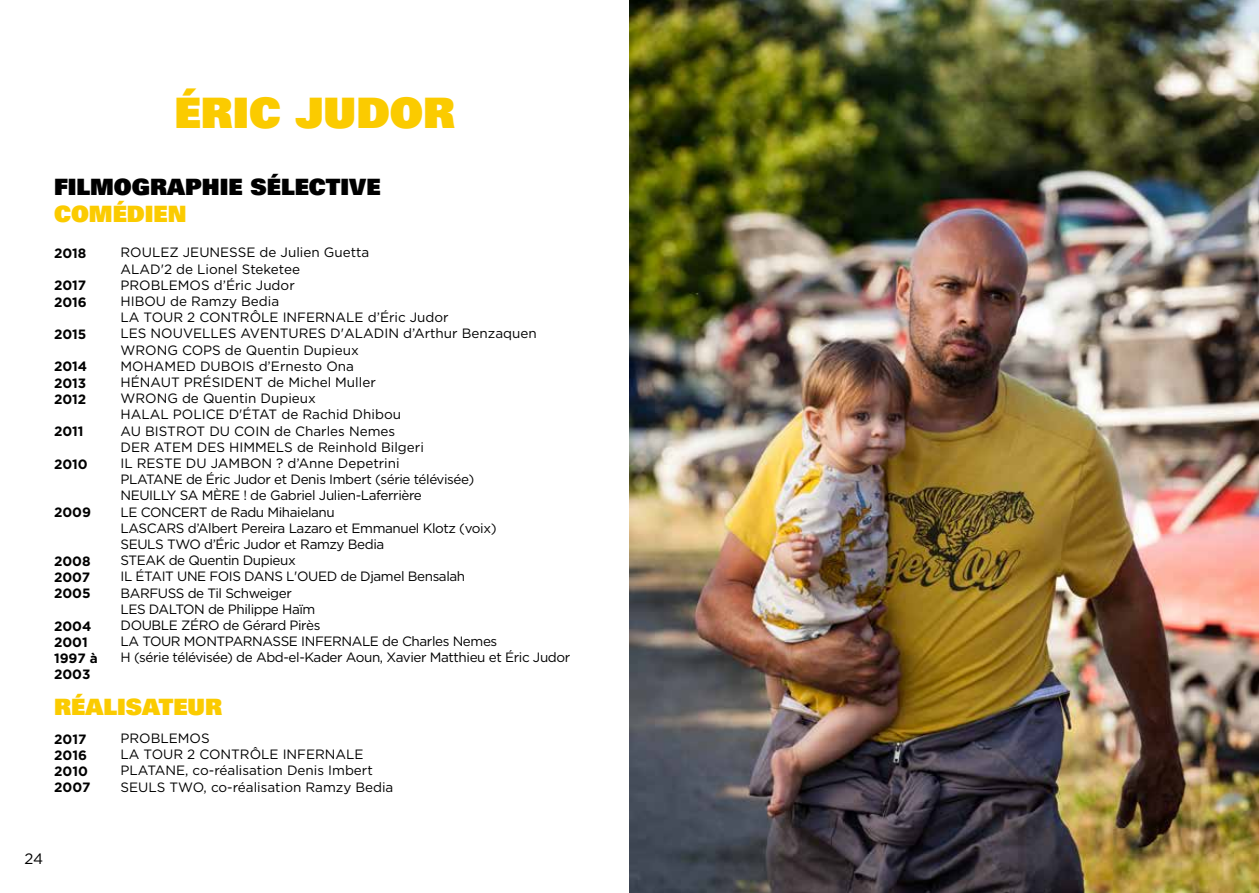
<style>
.page{position:relative;width:1259px;height:893px;background:#fff}
.page>*{position:absolute;margin:0;border:0;box-sizing:border-box;transform-origin:0 0}
.t1{font:42px "Univers LT Std X Black";color:#fbcb00}
.t2{font:22.5px "Univers LT Std X Black";color:#000}
.t3{font:22.5px "Univers LT Std X Black";color:#fbcb00}
.t4{font:15px "Gotham";color:#000}
.t5{font:13.5px/16.2px "Gotham";letter-spacing:-.03em;color:#000}
.t6{font:13.5px/16.2px "Gotham";letter-spacing:-.01em;color:#000}
.t7{font:700 13.5px/16.2px "Gotham HTF";color:#000}
</style>
<div class="page">
<img style="left:629px;top:0;width:630px;height:893px">
<h1 class="t1" style="left:174px;top:86px;width:282px">ÉRIC JUDOR</h1>
<h2 class="t2" style="left:54px;top:172px;width:328px">FILMOGRAPHIE SÉLECTIVE</h2>
<h2 class="t3" style="left:54px;top:199px;width:134px">COMÉDIEN</h2>
<p class="t7" style="left:54px;top:245px;width:34px">2018</p>
<p class="t7" style="left:54px;top:277px;width:34px">2017<br>2016</p>
<p class="t7" style="left:54px;top:326px;width:34px">2015</p>
<p class="t7" style="left:54px;top:358px;width:35px;text-align:justify">2014<br>2013<br>2012</p>
<p class="t7" style="left:54px;top:423px;width:31px">2011</p>
<p class="t7" style="left:54px;top:455px;width:35px">2010</p>
<p class="t7" style="left:54px;top:504px;width:39px">2009</p>
<p class="t7" style="left:54px;top:553px;width:38px;text-align:justify">2008<br>2007<br>2005</p>
<p class="t7" style="left:54px;top:617px;width:45px">2004<br>2001<br>1997 à<br>2003</p>
<p class="t5" style="left:120px;top:244px;width:451px">ROULEZ JEUNESSE de Julien Guetta<br>ALAD'2 de Lionel Steketee<br>PROBLEMOS d’Éric Judor<br>HIBOU de Ramzy Bedia<br>LA TOUR 2 CONTRÔLE INFERNALE d’Éric Judor<br>LES NOUVELLES AVENTURES D'ALADIN d’Arthur Benzaquen WRONG COPS de Quentin Dupieux<br>MOHAMED DUBOIS d’Ernesto Ona<br>HÉNAUT PRÉSIDENT de Michel Muller<br>WRONG de Quentin Dupieux<br>HALAL POLICE D'ÉTAT de Rachid Dhibou<br>AU BISTROT DU COIN de Charles Nemes<br>DER ATEM DES HIMMELS de Reinhold Bilgeri<br>IL RESTE DU JAMBON ? d’Anne Depetrini<br>PLATANE de Éric Judor et Denis Imbert (série télévisée)<br>NEUILLY SA MÈRE ! de Gabriel Julien-Laferrière<br>LE CONCERT de Radu Mihaielanu<br>LASCARS d’Albert Pereira Lazaro et Emmanuel Klotz (voix)<br>SEULS TWO d’Éric Judor et Ramzy Bedia<br>STEAK de Quentin Dupieux<br>IL ÉTAIT UNE FOIS DANS L'OUED de Djamel Bensalah<br>BARFUSS de Til Schweiger<br>LES DALTON de Philippe Haïm<br>DOUBLE ZÉRO de Gérard Pirès<br>LA TOUR MONTPARNASSE INFERNALE de Charles Nemes<br>H (série télévisée) de Abd-el-Kader Aoun, Xavier Matthieu et Éric Judor</p>
<h2 class="t3" style="left:54px;top:692px;width:169px">RÉALISATEUR</h2>
<p class="t7" style="left:54px;top:730px;width:38px">2017<br>2016<br>2010<br>2007</p>
<p class="t6" style="left:120px;top:730px;width:274px">PROBLEMOS<br>LA TOUR 2 CONTRÔLE INFERNALE<br>PLATANE, co-réalisation Denis Imbert<br>SEULS TWO, co-réalisation Ramzy Bedia</p>
<p class="t4" style="left:24px;top:849px;width:20px">24</p>
</div>
